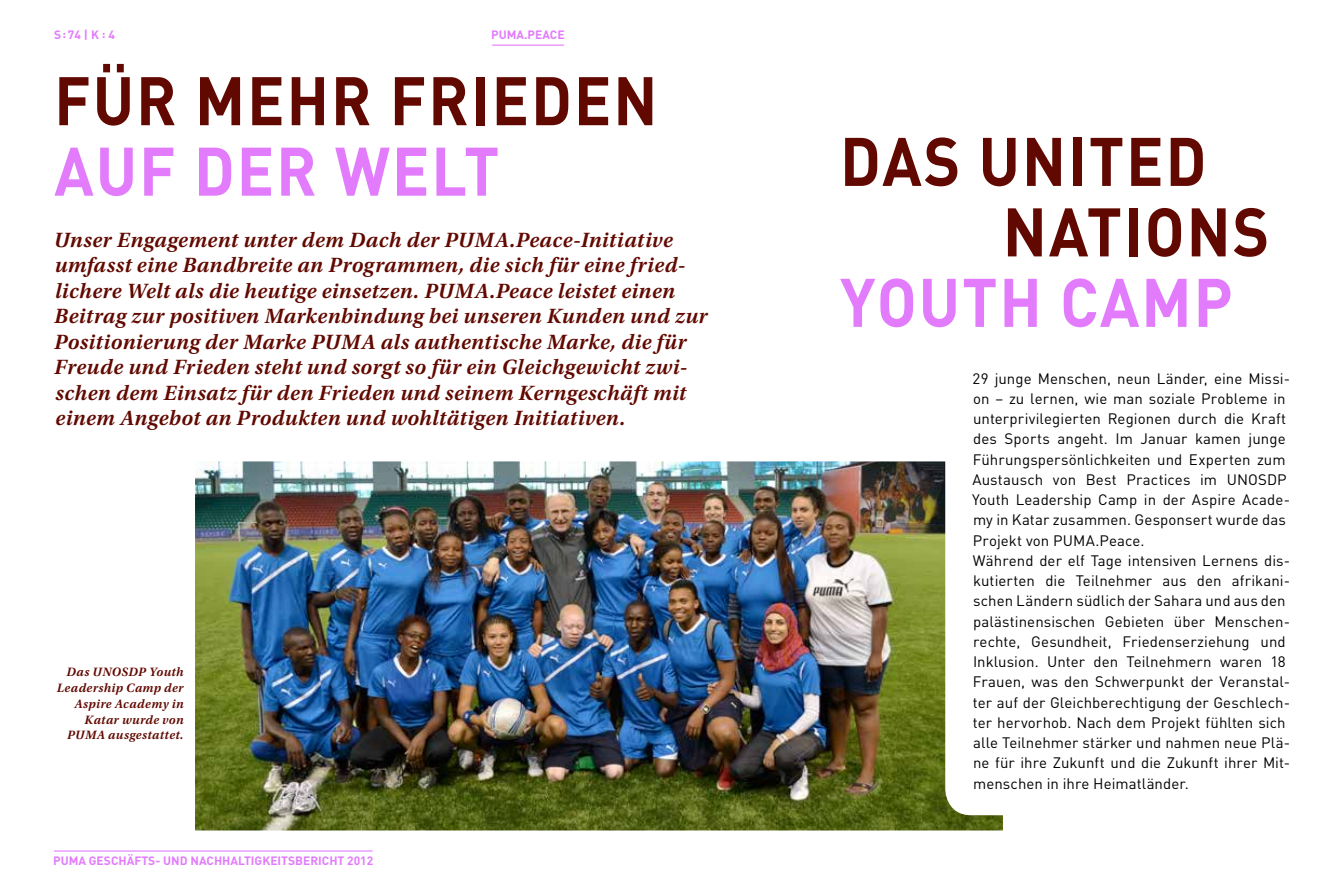
<style>
.page{position:relative;width:1340px;height:893px;background:#fff}
.page>*{position:absolute;margin:0;border:0;box-sizing:border-box;transform-origin:0 0}
.t1{font:700 67.5px/70.5px "DIN";letter-spacing:.03em;color:#610901;scale:.92 1}
.t2{font:700 67.5px "DIN";letter-spacing:.03em;color:#e27cfc;scale:.92 1}
.t3{font:italic 600 21.75px/25.5px "Utopia Std";letter-spacing:.02em;color:#610901}
.t4{font:15px/20.2px "DIN";letter-spacing:.005em;color:#000}
.t5{font:italic 600 12.75px/15.8px "Utopia Std";letter-spacing:.03em;color:#610901;text-align:right}
.t6{font:700 12px "DIN";color:#e27cfc}
</style>
<div class="page">
<hr style="left:54px;top:850px;width:318px;height:2px;background:#e27cfc">
<hr style="left:492px;top:45px;width:72px;height:1px;background:#e27cfc">
<img style="left:196px;top:462px;width:807px;height:368px">
<div style="left:946px;top:330px;width:244px;height:484px;background:#fff;border-radius:25px"></div>
<div style="left:945px;top:329px;width:246px;height:486px;border:2px solid #fff;border-radius:25px"></div>
<p class="t6" style="left:54px;top:26px;width:62px">S :74 | K : 4</p>
<p class="t6" style="left:491px;top:26px;width:75px">PUMA.PEACE</p>
<h1 class="t1" style="left:54px;top:63px;width:646px">FÜR MEHR FRIEDEN</h1>
<h1 class="t2" style="left:54px;top:127px;width:485px">AUF DER WELT</h1>
<p class="t3" style="left:54px;top:227px;width:655px">Unser Engagement unter dem Dach der PUMA.Peace-Initiative umfasst eine Bandbreite an Programmen, die sich für eine fried&shy;lichere Welt als die heutige einsetzen. PUMA.Peace leistet einen Beitrag zur positiven Markenbindung bei unseren Kunden und zur Positionierung der Marke PUMA als authentische Marke, die für Freude und Frieden steht und sorgt so für ein Gleichgewicht zwi&shy;schen dem Einsatz für den Frieden und seinem Kerngeschäft mit einem Angebot an Produkten und wohltätigen Initiativen.</p>
<p class="t5" style="left:57px;top:665px;width:128px">Das UNOSDP Youth<br>Leadership Camp der<br>Aspire Academy in<br>Katar wurde von<br>PUMA ausgestattet.</p>
<p class="t6" style="left:53px;top:852px;width:322px">PUMA GESCHÄFTS- UND NACHHALTIGKEITSBERICHT 2012</p>
<h1 class="t1" style="left:1002px;top:123px;width:287px;text-indent:-163px">DAS UNITED<br>NATIONS</h1>
<h1 class="t2" style="left:840px;top:258px;width:331px">YOUT H CAMP</h1>
<p class="t4" style="left:972px;top:368px;width:319px">29 junge Menschen, neun Länder, eine Missi&shy;on – zu lernen, wie man soziale Probleme in unterprivilegierten Regionen durch die Kraft des Sports angeht. Im Januar kamen junge Führungspersönlichkeiten und Experten zum Austausch von Best Practices im UNOSDP Youth Leadership Camp in der Aspire Acade&shy;my in Katar zusammen. Gesponsert wurde das Projekt von PUMA.Peace.<br>Während der elf Tage intensiven Lernens dis&shy;kutierten die Teilnehmer aus den afrikani&shy;schen Ländern südlich der Sahara und aus den palästinensischen Gebieten über Menschen&shy;rechte, Gesundheit, Friedenserziehung und Inklusion. Unter den Teilnehmern waren 18<br>Frauen, was den Schwerpunkt der Veranstal&shy;ter auf der Gleichberechtigung der Geschlech&shy;ter hervorhob. Nach dem Projekt fühlten sich alle Teilnehmer stärker und nahmen neue Plä&shy;ne für ihre Zukunft und die Zukunft ihrer Mit&shy;menschen in ihre Heimatländer.</p>
</div>
